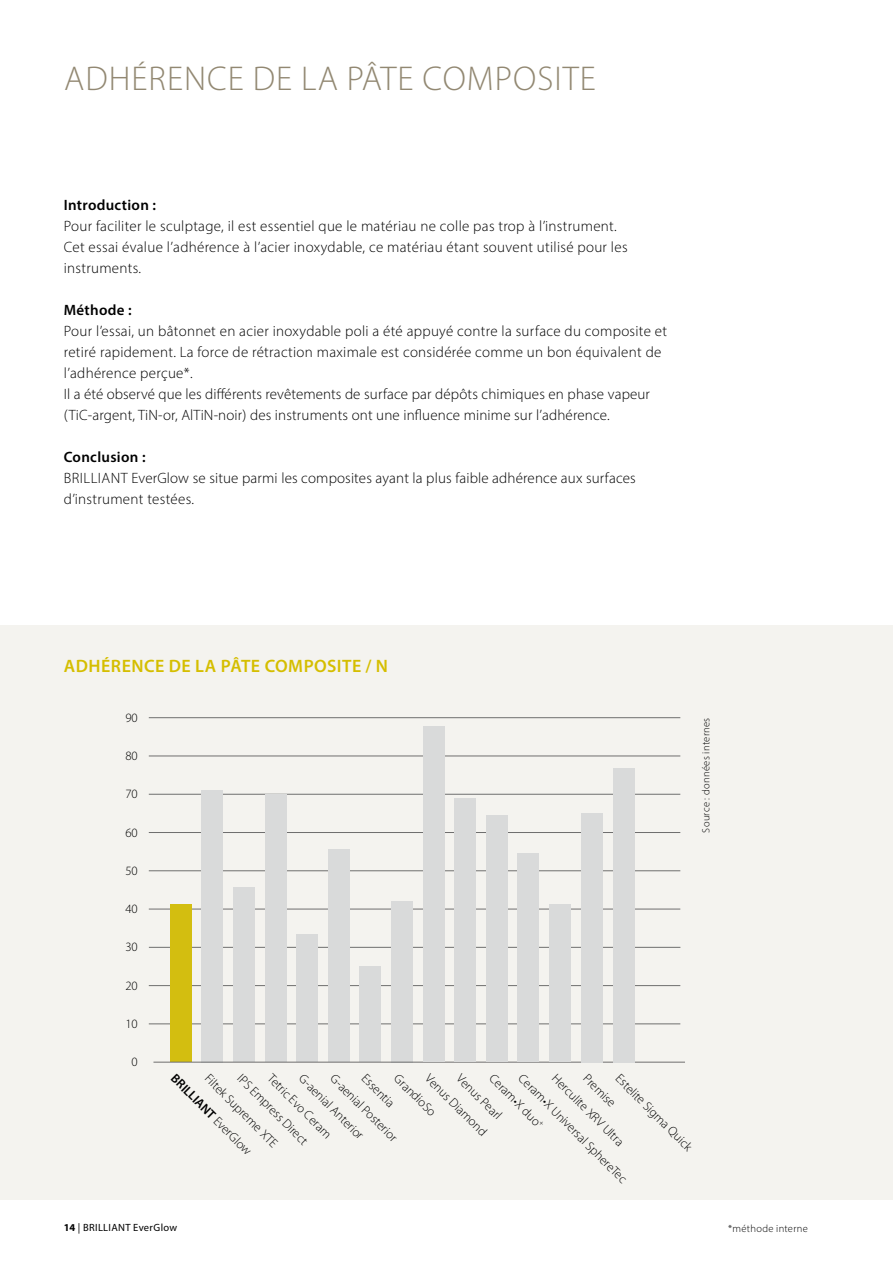
<style>
.page{position:relative;width:893px;height:1263px;background:#fff}
.page>*{position:absolute;margin:0;border:0;box-sizing:border-box;transform-origin:0 0}
.t1{font:300 34.5px "Myriad Pro";letter-spacing:.03em;color:#928872}
.t2{font:600 18px "Myriad Pro";letter-spacing:.025em;color:#d5be00}
.t3{font:300 15px/21px "Myriad Pro";letter-spacing:.02em;color:#000}
.t4{font:600 15px "Myriad Pro";letter-spacing:.02em;color:#000}
.t5{font:300 12.75px "Myriad Pro";color:#000}
.t6{font:600 12.75px "Myriad Pro";color:#000}
.t7{font:300 10.5px "Myriad Pro";letter-spacing:.03em;color:#000}
.t8{font:10.5px "Myriad Pro";letter-spacing:.035em;color:#000}
.s1{font-weight:300}
.s2{font-weight:700}
</style>
<div class="page">
<div style="left:0;top:625px;width:893px;height:574px;background:#f4f3ef"></div>
<hr style="left:149px;top:1023px;width:531px;height:1px;background:#6e6e6e">
<hr style="left:149px;top:985px;width:531px;height:1px;background:#6e6e6e">
<hr style="left:149px;top:947px;width:531px;height:1px;background:#6e6e6e">
<hr style="left:149px;top:909px;width:531px;height:1px;background:#6e6e6e">
<hr style="left:149px;top:870px;width:531px;height:1px;background:#6e6e6e">
<hr style="left:149px;top:832px;width:531px;height:1px;background:#6e6e6e">
<hr style="left:149px;top:794px;width:531px;height:1px;background:#6e6e6e">
<hr style="left:149px;top:755px;width:531px;height:1px;background:#6e6e6e">
<hr style="left:149px;top:717px;width:531px;height:1px;background:#6e6e6e">
<div style="left:201px;top:790px;width:22px;height:272px;background:#d9dada"></div>
<div style="left:234px;top:888px;width:21px;height:174px;background:#d9dada"></div>
<div style="left:265px;top:794px;width:21px;height:268px;background:#d9dada"></div>
<div style="left:297px;top:934px;width:21px;height:128px;background:#d9dada"></div>
<div style="left:328px;top:849px;width:21px;height:213px;background:#d9dada"></div>
<div style="left:391px;top:901px;width:22px;height:161px;background:#d9dada"></div>
<div style="left:360px;top:966px;width:21px;height:96px;background:#d9dada"></div>
<div style="left:170px;top:905px;width:21px;height:157px;background:#d3be10"></div>
<hr style="left:153px;top:1062px;width:532px;height:1px;background:#6e6e6e">
<div style="left:423px;top:726px;width:21px;height:336px;background:#d9dada"></div>
<div style="left:455px;top:798px;width:21px;height:264px;background:#d9dada"></div>
<div style="left:487px;top:815px;width:21px;height:247px;background:#d9dada"></div>
<div style="left:550px;top:905px;width:21px;height:157px;background:#d9dada"></div>
<div style="left:518px;top:853px;width:21px;height:209px;background:#d9dada"></div>
<div style="left:581px;top:813px;width:21px;height:249px;background:#d9dada"></div>
<div style="left:613px;top:768px;width:21px;height:294px;background:#d9dada"></div>
<h1 class="t1" style="left:64px;top:57px;width:533px">ADHÉRENCE DE LA PÂTE COMPOSITE</h1>
<p class="t4" style="left:64px;top:195px;width:94px">Introduction :</p>
<p class="t3" style="left:64px;top:215px;width:565px">Pour faciliter le sculptage, il est essentiel que le matériau ne colle pas trop à l’instrument.<br>Cet essai évalue l’adhérence à l’acier inoxydable, ce matériau étant souvent utilisé pour les instruments.</p>
<p class="t4" style="left:64px;top:300px;width:70px">Méthode :</p>
<p class="t3" style="left:64px;top:320px;width:605px">Pour l’essai, un bâtonnet en acier inoxydable poli a été appuyé contre la surface du composite et retiré rapidement. La force de rétraction maximale est considérée comme un bon équivalent de l’adhérence perçue*.<br>Il a été observé que les différents revêtements de surface par dépôts chimiques en phase vapeur (TiC-argent, TiN-or, AlTiN-noir) des instruments ont une influence minime sur l’adhérence.</p>
<p class="t4" style="left:64px;top:447px;width:83px">Conclusion :</p>
<p class="t3" style="left:64px;top:467px;width:574px">BRILLIANT EverGlow se situe parmi les composites ayant la plus faible adhérence aux surfaces d’instrument testées.</p>
<p class="t2" style="left:64px;top:655px;width:326px">ADHÉRENCE DE LA PÂTE COMPOSITE / N</p>
<p class="t5" style="left:125px;top:710px;width:14px">90</p>
<p class="t5" style="left:125px;top:748px;width:14px">80</p>
<p class="t5" style="left:125px;top:786px;width:14px">70</p>
<p class="t5" style="left:125px;top:825px;width:14px">60</p>
<p class="t5" style="left:125px;top:863px;width:14px">50</p>
<p class="t5" style="left:125px;top:901px;width:14px">40</p>
<p class="t5" style="left:125px;top:939px;width:14px">30</p>
<p class="t5" style="left:125px;top:978px;width:14px">20</p>
<p class="t5" style="left:125px;top:1016px;width:14px">10</p>
<p class="t5" style="left:132px;top:1054px;width:8px">0</p>
<p class="t7" style="left:700px;top:832px;width:116px;rotate:-90deg">Source : données internes</p>
<p class="t5" style="left:275px;top:1071px;width:86px;rotate:45deg">Tetric Evo Ceram</p>
<p class="t5" style="left:433px;top:1071px;width:83px;rotate:45deg">Venus Diamond</p>
<p class="t5" style="left:623px;top:1071px;width:104px;rotate:45deg">Estelite Sigma Quick</p>
<p class="t5" style="left:464px;top:1071px;width:60px;rotate:45deg">Venus Pearl</p>
<p class="t5" style="left:497px;top:1071px;width:73px;rotate:45deg">Ceram•X duo<sup>+</sup></p>
<p class="t5" style="left:526px;top:1071px;width:149px;rotate:45deg">Ceram•X Universal SphereTec</p>
<p class="t5" style="left:402px;top:1071px;width:55px;rotate:45deg">GrandioSo</p>
<p class="t5" style="left:338px;top:1071px;width:91px;rotate:45deg">G-aenial Posterior</p>
<p class="t5" style="left:307px;top:1071px;width:87px;rotate:45deg">G-aenial Anterior</p>
<p class="t6" style="left:179px;top:1070px;width:110px;rotate:45deg">BRILLIANT <span class="s1">EverGlow</span></p>
<p class="t5" style="left:559px;top:1071px;width:97px;rotate:45deg">Herculite XRV Ultra</p>
<p class="t5" style="left:591px;top:1071px;width:41px;rotate:45deg">Premise</p>
<p class="t5" style="left:212px;top:1071px;width:99px;rotate:45deg">Filtek Supreme XTE</p>
<p class="t5" style="left:245px;top:1071px;width:95px;rotate:45deg">IPS Empress Direct</p>
<p class="t5" style="left:369px;top:1071px;width:42px;rotate:45deg">Essentia</p>
<p class="t8" style="left:64px;top:1221px;width:115px"><span class="s2">14</span> | BRILLIANT EverGlow</p>
<p class="t7" style="left:728px;top:1222px;width:81px">*méthode interne</p>
</div>
